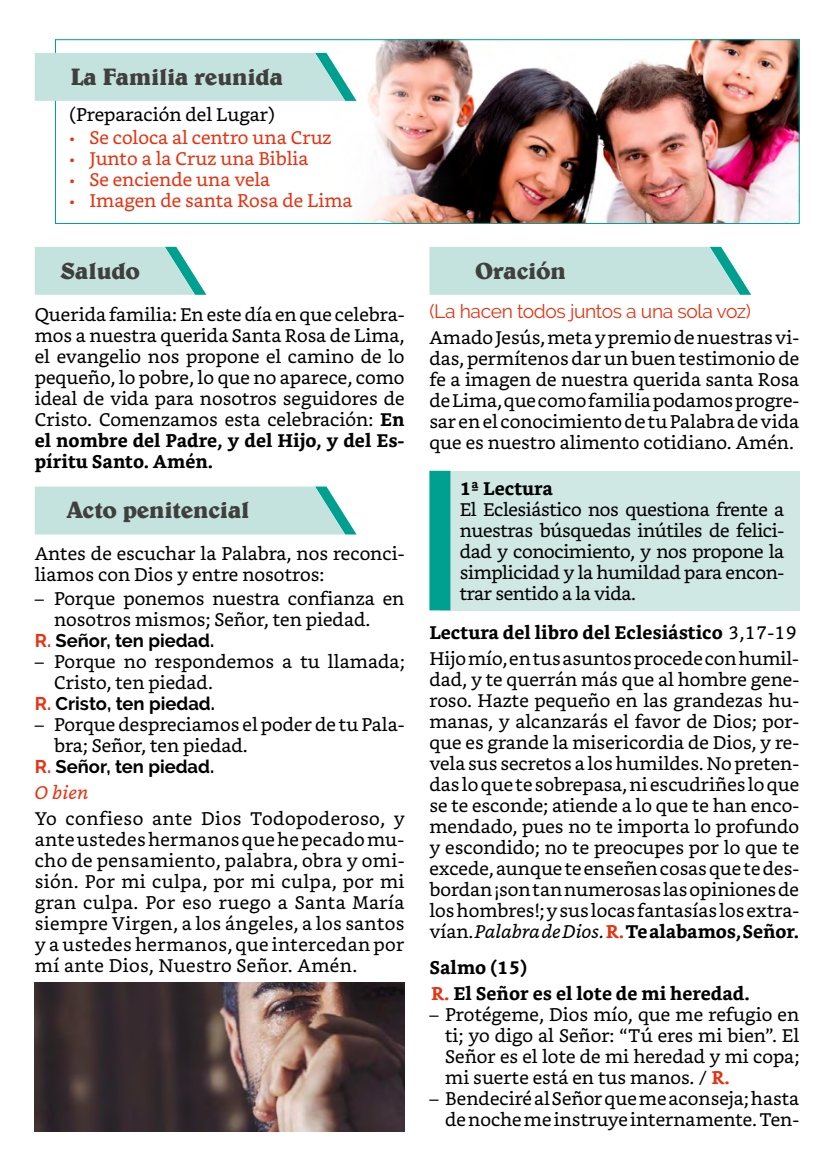
<style>
.page{position:relative;width:834px;height:1166px;background:#fff}
.page>*{position:absolute;margin:0;border:0;box-sizing:border-box;transform-origin:0 0}
.t1{font:700 23.8px "Belwe BT";letter-spacing:-.02em;color:#3f3f3e}
.t2{font:19.25px "Raleway";letter-spacing:-.02em;color:#e63312}
.t3{font:18.38px/21px "Bookerly";color:#000;text-align:justify}
.t4{font:18.38px "Bookerly";color:#e63312}
.t5{font:700 18.38px "Raleway";color:#000}
.t6{font:700 18.38px/25.9px "Bookerly";color:#000}
.t7{font:italic 18.38px "Bookerly";color:#e63312}
.s1{font-weight:700}
.s2{color:#e63312}
.s3{font-style:italic}
.s4{font-weight:700;color:#e63312}
</style>
<div class="page">
<img style="left:320px;top:41px;width:477px;height:181px">
<div style="left:55px;top:39px;width:744px;height:185px;border:1px solid #00a091"></div>
<svg style="left:35px;top:247px;width:171px;height:48px;background:#bde1db"></svg>
<svg style="left:35px;top:486px;width:321px;height:48px;background:#c1e2dd"></svg>
<svg style="left:429px;top:247px;width:322px;height:48px;background:#c1e2dd"></svg>
<div style="left:440px;top:471px;width:359px;height:139px;background:#d0e8e4"></div>
<div style="left:429px;top:471px;width:21px;height:139px;background:#00a091"></div>
<svg style="left:35px;top:53px;width:321px;height:48px;background:#c0e1dc"></svg>
<img style="left:35px;top:982px;width:369px;height:149px">
<p class="t1" style="left:70px;top:61px;width:214px">La Familia reunida</p>
<p class="t3" style="left:69px;top:104px;width:207px">(Preparación del Lugar)</p>
<p class="t4" style="left:69px;top:127px;width:264px">• Se coloca al centro una Cruz</p>
<p class="t4" style="left:69px;top:148px;width:240px">• Junto a la Cruz una Biblia</p>
<p class="t4" style="left:69px;top:169px;width:202px">• Se enciende una vela</p>
<p class="t4" style="left:69px;top:190px;width:284px">• Imagen de santa Rosa de Lima</p>
<p class="t1" style="left:61px;top:255px;width:81px">Saludo</p>
<p class="t3" style="left:35px;top:304px;width:371px">Querida familia: En este día en que celebra&shy;mos a nuestra querida Santa Rosa de Lima, el evangelio nos propone el camino de lo pequeño, lo pobre, lo que no aparece, como ideal de vida para nosotros seguidores de Cristo. Comenzamos esta celebración: <span class="s1">En el nombre del Padre, y del Hijo, y del Es&shy;píritu Santo. Amén.</span></p>
<p class="t1" style="left:67px;top:495px;width:184px">Acto penitencial</p>
<p class="t3" style="left:35px;top:544px;width:371px">Antes de escuchar la Palabra, nos reconci&shy;liamos con Dios y entre nosotros:</p>
<p class="t3" style="left:54px;top:588px;width:352px;text-indent:-19px">– Porque ponemos nuestra confianza en nosotros mismos; Señor, ten piedad.</p>
<p class="t5" style="left:35px;top:630px;width:181px"><span class="s2">R.</span> Señor, ten piedad.</p>
<p class="t3" style="left:54px;top:651px;width:352px;text-indent:-19px">– Porque no respondemos a tu llamada;<br>Cristo, ten piedad.</p>
<p class="t5" style="left:35px;top:693px;width:181px"><span class="s2">R.</span> Cristo, ten piedad.</p>
<p class="t3" style="left:54px;top:714px;width:352px;text-indent:-19px">– Porque despreciamos el poder de tu Pala&shy;bra; Señor, ten piedad.</p>
<p class="t5" style="left:35px;top:756px;width:181px"><span class="s2">R.</span> Señor, ten piedad.</p>
<p class="t7" style="left:35px;top:782px;width:55px">O bien</p>
<p class="t3" style="left:35px;top:808px;width:371px">Yo confieso ante Dios Todopoderoso, y ante ustedes hermanos que he pecado mu&shy;cho de pensamiento, palabra, obra y omi&shy;sión. Por mi culpa, por mi culpa, por mi gran culpa. Por eso ruego a Santa María siempre Virgen, a los ángeles, a los santos y a ustedes hermanos, que intercedan por mí ante Dios, Nuestro Señor. Amén.</p>
<p class="t1" style="left:475px;top:255px;width:92px">Oración</p>
<p class="t2" style="left:429px;top:300px;width:323px">(La hacen todos juntos a una sola voz)</p>
<p class="t3" style="left:429px;top:327px;width:371px">Amado Jesús, meta y premio de nuestras vi&shy;das, permítenos dar un buen testimonio de fe a imagen de nuestra querida santa Rosa de Lima, que como familia podamos progre&shy;sar en el conocimiento de tu Palabra de vida que es nuestro alimento cotidiano. Amén.</p>
<p class="t6" style="left:459px;top:476px;width:94px">1ª Lectura</p>
<p class="t3" style="left:459px;top:500px;width:326px">El Eclesiástico nos questiona frente a nuestras búsquedas inútiles de felici&shy;dad y conocimiento, y nos propone la simplicidad y la humildad para encon&shy;trar sentido a la vida.</p>
<p class="t3" style="left:429px;top:620px;width:371px;line-height:25.9px"><span class="s1">Lectura del libro del Eclesiástico</span> 3,17-19<br>Hijo mío, en tus asuntos procede con humil-</p>
<p class="t3" style="left:429px;top:669px;width:371px">dad, y te querrán más que al hombre gene&shy;roso. Hazte pequeño en las grandezas hu&shy;manas, y alcanzarás el favor de Dios; por&shy;que es grande la misericordia de Dios, y re&shy;vela sus secretos a los humildes. No preten&shy;das lo que te sobrepasa, ni escudriñes lo que se te esconde; atiende a lo que te han enco&shy;mendado, pues no te importa lo profundo y escondido; no te preocupes por lo que te excede, aunque te enseñen cosas que te des&shy;bordan ¡son tan numerosas las opiniones de los hombres!; y sus locas fantasías los extra&shy;vían. <span class="s3">Palabra de Dios.</span><span class="s4">R.</span><span class="s1">Te alabamos, Señor.</span></p>
<p class="t6" style="left:429px;top:955px;width:322px">Salmo (15)<br><span class="s2">R.</span> El Señor es el lote de mi heredad.</p>
<p class="t3" style="left:445px;top:1004px;width:355px;text-indent:-16px">– Protégeme, Dios mío, que me refugio en ti; yo digo al Señor: “Tú eres mi bien”. El Señor es el lote de mi heredad y mi copa; mi suerte está en tus manos. / <span class="s4">R.</span></p>
<p class="t3" style="left:429px;top:1088px;width:371px;text-align:right">– Bendeciré al Señor que me aconseja; hasta de noche me instruye internamente. Ten-</p>
</div>
